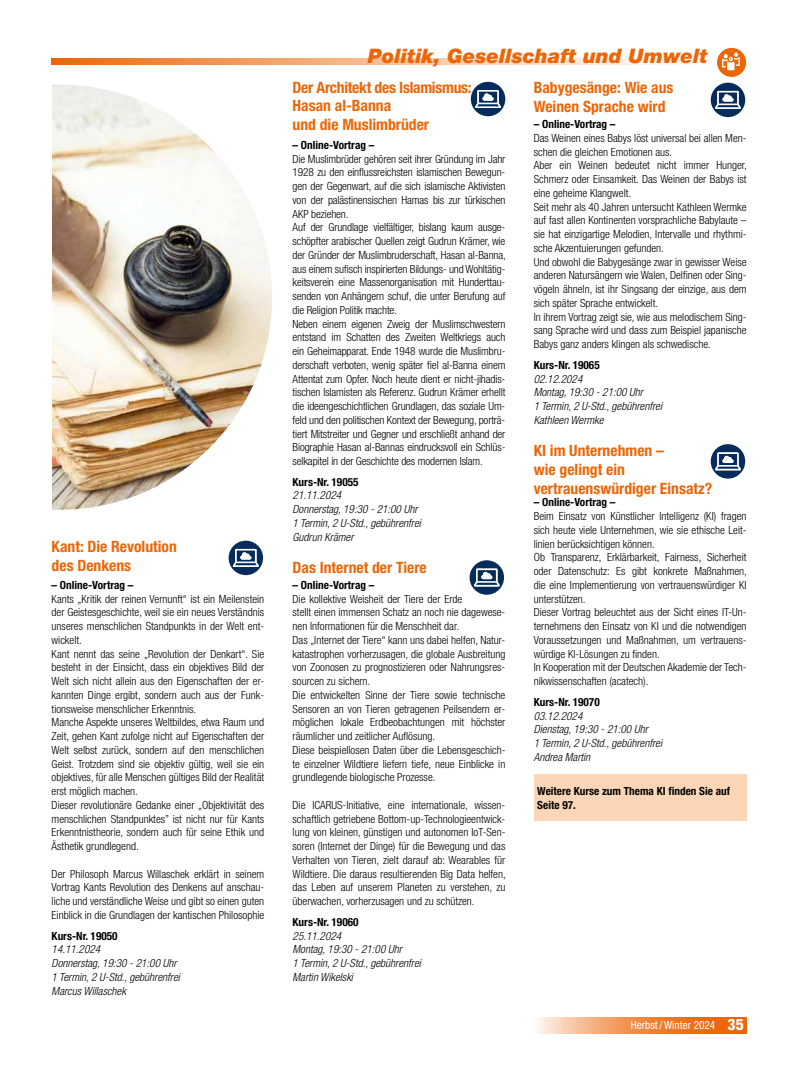
<style>
.page{position:relative;width:798px;height:1081px;background:#fff}
.page>*{position:absolute;margin:0;border:0;box-sizing:border-box;transform-origin:0 0}
.t1{font:italic 900 20px "Helvetica Neue LT Std";color:#ec6608}
.t2{font:700 condensed 15.62px/18.8px "Helvetica Neue LT Std";color:#ec6608}
.t3{font:300 condensed 11.25px/13.8px "Helvetica Neue LT Std";color:#000}
.t4{font:italic 300 condensed 11.25px/13.8px "Helvetica Neue LT Std";color:#000}
.t5{font:700 condensed 11.25px/13.8px "Helvetica Neue LT Std";color:#000}
.t6{font:condensed 11.25px "Helvetica Neue LT Std";color:#fff}
.s1{font-weight:800;font-size:15.62px}
</style>
<div class="page">
<img style="left:52px;top:84px;width:220px;height:426px">
<svg style="left:538px;top:1017px;width:208px;height:16px;background:#f19453"></svg>
<svg style="left:51px;top:58px;width:695px;height:7px;background:#f5b98f"></svg>
<svg style="left:716px;top:48px;width:29px;height:29px"></svg>
<svg style="left:721px;top:52px;width:18px;height:18px"></svg>
<svg style="left:228px;top:541px;width:35px;height:34px"></svg>
<svg style="left:470px;top:82px;width:35px;height:34px"></svg>
<svg style="left:469px;top:560px;width:35px;height:35px"></svg>
<svg style="left:710px;top:83px;width:35px;height:34px"></svg>
<svg style="left:710px;top:444px;width:35px;height:34px"></svg>
<div style="left:533px;top:774px;width:213px;height:47px;background:#fcd6b7"></div>
<h2 class="t2" style="left:52px;top:537px;width:127px">Kant: Die Revolution des Denkens</h2>
<p class="t5" style="left:52px;top:578px;width:83px">– Online-Vortrag –</p>
<p class="t3" style="left:52px;top:592px;width:214px">Kants „Kritik der reinen Vernunft“ ist ein Meilenstein der Geistesgeschichte, weil sie ein neues Verständnis unseres menschlichen Standpunkts in der Welt ent&shy;wickelt.<br>Kant nennt das seine „Revolution der Denkart“. Sie besteht in der Einsicht, dass ein objektives Bild der Welt sich nicht allein aus den Eigenschaften der er&shy;kannten Dinge ergibt, sondern auch aus der Funk&shy;tionsweise menschlicher Erkenntnis.<br>Manche Aspekte unseres Weltbildes, etwa Raum und Zeit, gehen Kant zufolge nicht auf Eigenschaften der Welt selbst zurück, sondern auf den menschlichen Geist. Trotzdem sind sie objektiv gültig, weil sie ein objektives, für alle Menschen gültiges Bild der Realität erst möglich machen.<br>Dieser revolutionäre Gedanke einer „Objektivität des menschlichen Standpunktes” ist nicht nur für Kants Erkenntnistheorie, sondern auch für seine Ethik und Ästhetik grundlegend.</p>
<p class="t3" style="left:52px;top:867px;width:214px;text-align:justify">Der Philosoph Marcus Willaschek erklärt in seinem Vortrag Kants Revolution des Denkens auf anschau&shy;liche und verständliche Weise und gibt so einen guten Einblick in die Grundlagen der kantischen Philosophie</p>
<p class="t5" style="left:52px;top:929px;width:67px">Kurs-Nr. 19050</p>
<p class="t4" style="left:52px;top:943px;width:130px">14.11.2024<br>Donnerstag, 19:30 - 21:00 Uhr<br>1 Termin, 2 U-Std., gebührenfrei<br>Marcus Willaschek</p>
<h1 class="t1" style="left:368px;top:48px;width:341px">Politik, Gesellschaft und Umwelt</h1>
<h2 class="t2" style="left:292px;top:78px;width:180px">Der Architekt des Islamismus:<br>Hasan al-Banna<br>und die Muslimbrüder</h2>
<p class="t5" style="left:292px;top:138px;width:83px">– Online-Vortrag –</p>
<p class="t3" style="left:292px;top:152px;width:215px">Die Muslimbrüder gehören seit ihrer Gründung im Jahr 1928 zu den einflussreichsten islamischen Bewegun&shy;gen der Gegenwart, auf die sich islamische Aktivisten von der palästinensischen Hamas bis zur türkischen AKP beziehen.<br>Auf der Grundlage vielfältiger, bislang kaum ausge&shy;schöpfter arabischer Quellen zeigt Gudrun Krämer, wie der Gründer der Muslimbruderschaft, Hasan al-Banna, aus einem sufisch inspirierten Bildungs- und Wohltätig&shy;keitsverein eine Massenorganisation mit Hunderttau&shy;senden von Anhängern schuf, die unter Berufung auf die Religion Politik machte.<br>Neben einem eigenen Zweig der Muslimschwestern entstand im Schatten des Zweiten Weltkriegs auch ein Geheimapparat. Ende 1948 wurde die Muslimbru&shy;derschaft verboten, wenig später fiel al-Banna einem Attentat zum Opfer. Noch heute dient er nicht-jihadis&shy;tischen Islamisten als Referenz. Gudrun Krämer erhellt die ideengeschichtlichen Grundlagen, das soziale Um&shy;feld und den politischen Kontext der Bewegung, porträ&shy;tiert Mitstreiter und Gegner und erschließt anhand der Biographie Hasan al-Bannas eindrucksvoll ein Schlüs&shy;selkapitel in der Geschichte des modernen Islam.</p>
<p class="t5" style="left:292px;top:475px;width:67px">Kurs-Nr. 19055</p>
<p class="t4" style="left:292px;top:489px;width:130px">21.11.2024<br>Donnerstag, 19:30 - 21:00 Uhr<br>1 Termin, 2 U-Std., gebührenfrei<br>Gudrun Krämer</p>
<h2 class="t2" style="left:292px;top:558px;width:136px">Das Internet der Tiere</h2>
<p class="t5" style="left:292px;top:578px;width:83px">– Online-Vortrag –</p>
<p class="t3" style="left:292px;top:592px;width:214px">Die kollektive Weisheit der Tiere der Erde<br>stellt einen immensen Schatz an noch nie dagewese&shy;nen Informationen für die Menschheit dar.<br>Das „Internet der Tiere“ kann uns dabei helfen, Natur&shy;katastrophen vorherzusagen, die globale Ausbreitung von Zoonosen zu prognostizieren oder Nahrungsres&shy;sourcen zu sichern.<br>Die entwickelten Sinne der Tiere sowie technische Sensoren an von Tieren getragenen Peilsendern er&shy;möglichen lokale Erdbeobachtungen mit höchster räumlicher und zeitlicher Auflösung.<br>Diese beispiellosen Daten über die Lebensgeschich&shy;te einzelner Wildtiere liefern tiefe, neue Einblicke in grundlegende biologische Prozesse.</p>
<p class="t3" style="left:292px;top:798px;width:214px;text-align:justify">Die ICARUS-Initiative, eine internationale, wissen&shy;schaftlich getriebene Bottom-up-Technologieentwick&shy;lung von kleinen, günstigen und autonomen IoT-Sen&shy;soren (Internet der Dinge) für die Bewegung und das Verhalten von Tieren, zielt darauf ab: Wearables für Wildtiere. Die daraus resultierenden Big Data helfen, das Leben auf unserem Planeten zu verstehen, zu überwachen, vorherzusagen und zu schützen.</p>
<p class="t5" style="left:292px;top:915px;width:67px">Kurs-Nr. 19060</p>
<p class="t4" style="left:292px;top:929px;width:130px">25.11.2024<br>Montag, 19:30 - 21:00 Uhr<br>1 Termin, 2 U-Std., gebührenfrei<br>Martin Wikelski</p>
<h2 class="t2" style="left:533px;top:78px;width:141px">Babygesänge: Wie aus<br>Weinen Sprache wird</h2>
<p class="t5" style="left:533px;top:117px;width:83px">– Online-Vortrag –</p>
<p class="t3" style="left:533px;top:131px;width:215px">Das Weinen eines Babys löst universal bei allen Men&shy;schen die gleichen Emotionen aus.<br>Aber ein Weinen bedeutet nicht immer Hunger, Schmerz oder Einsamkeit. Das Weinen der Babys ist eine geheime Klangwelt.<br>Seit mehr als 40 Jahren untersucht Kathleen Wermke auf fast allen Kontinenten vorsprachliche Babylaute – sie hat einzigartige Melodien, Intervalle und rhythmi&shy;sche Akzentuierungen gefunden.<br>Und obwohl die Babygesänge zwar in gewisser Weise anderen Natursängern wie Walen, Delfinen oder Sing&shy;vögeln ähneln, ist ihr Singsang der einzige, aus dem sich später Sprache entwickelt.<br>In ihrem Vortrag zeigt sie, wie aus melodischem Sing&shy;sang Sprache wird und dass zum Beispiel japanische Babys ganz anders klingen als schwedische.</p>
<p class="t5" style="left:533px;top:358px;width:67px">Kurs-Nr. 19065</p>
<p class="t4" style="left:533px;top:372px;width:130px">02.12.2024<br>Montag, 19:30 - 21:00 Uhr<br>1 Termin, 2 U-Std., gebührenfrei<br>Kathleen Wermke</p>
<h2 class="t2" style="left:533px;top:441px;width:180px">KI im Unternehmen –<br>wie gelingt ein vertrauenswürdiger Einsatz?</h2>
<p class="t5" style="left:533px;top:495px;width:83px">– Online-Vortrag –</p>
<p class="t3" style="left:533px;top:509px;width:215px">Beim Einsatz von Künstlicher Intelligenz (KI) fragen sich heute viele Unternehmen, wie sie ethische Leit&shy;linien berücksichtigen können.<br>Ob Transparenz, Erklärbarkeit, Fairness, Sicherheit oder Datenschutz: Es gibt konkrete Maßnahmen, die eine Implementierung von vertrauenswürdiger KI unterstützen.<br>Dieser Vortrag beleuchtet aus der Sicht eines IT-Un&shy;ternehmens den Einsatz von KI und die notwendigen Voraussetzungen und Maßnahmen, um vertrauens&shy;würdige KI-Lösungen zu finden.<br>In Kooperation mit der Deutschen Akademie der Tech&shy;nikwissenschaften (acatech).</p>
<p class="t5" style="left:533px;top:695px;width:67px">Kurs-Nr. 19070</p>
<p class="t4" style="left:533px;top:709px;width:130px">03.12.2024<br>Dienstag, 19:30 - 21:00 Uhr<br>1 Termin, 2 U-Std., gebührenfrei<br>Andrea Martin</p>
<p class="t5" style="left:537px;top:784px;width:194px">Weitere Kurse zum Thema KI finden Sie auf<br>Seite 97.</p>
<p class="t6" style="left:630px;top:1018px;width:115px">Herbst / Winter 2024 <span class="s1">35</span></p>
</div>
